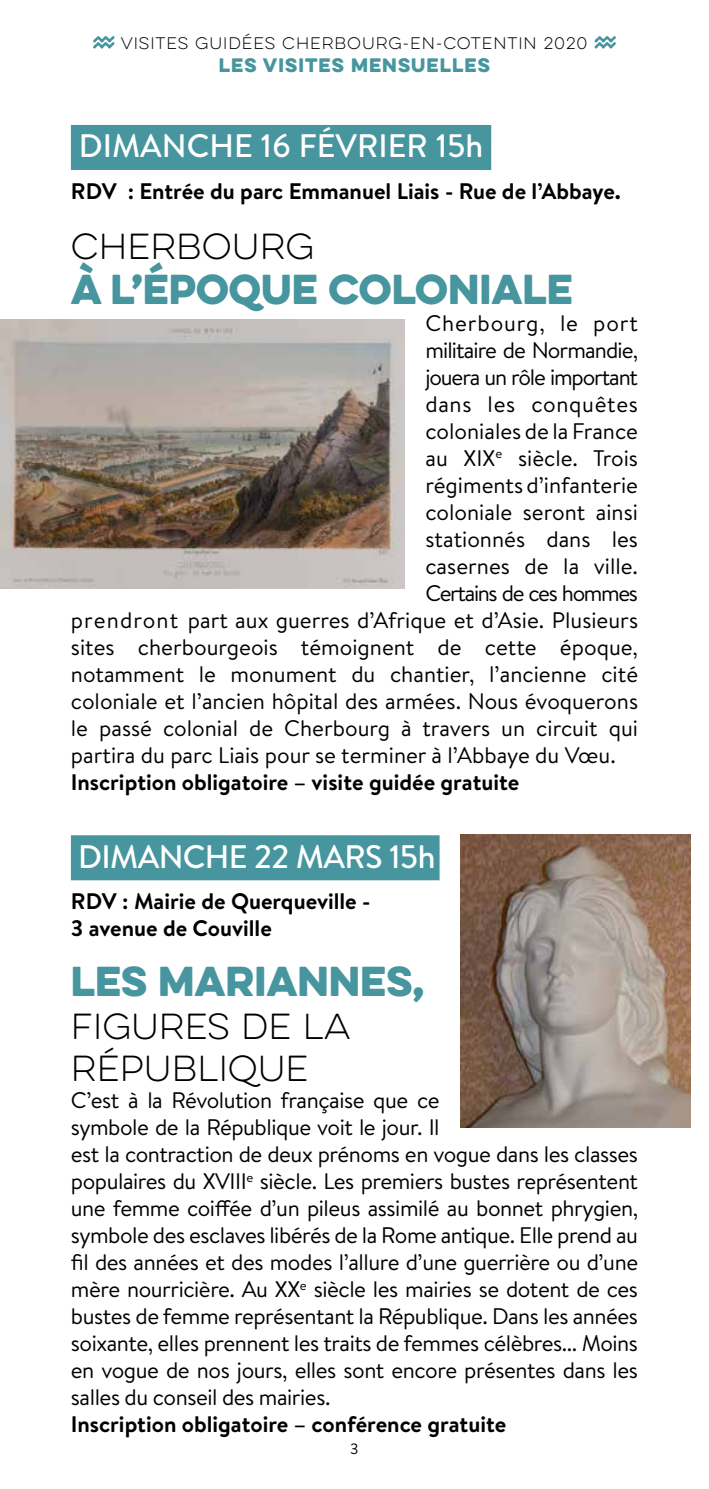
<style>
.page{position:relative;width:709px;height:1489px;background:#fff}
.page>*{position:absolute;margin:0;border:0;box-sizing:border-box;transform-origin:0 0}
.t1{font:37.5px "Eveleth Clean";color:#47959f}
.t2{font:100 32.5px/42.5px "Eveleth Clean";color:#000}
.t3{font:500 32.5px "Brandon Text";color:#fff}
.t4{font:500 32.5px "Brandon Text";letter-spacing:-.02em;color:#fff}
.t5{font:22.5px/27px "Brandon Text";letter-spacing:-.02em;color:#000}
.t6{font:22.5px "Brandon Text";color:#000}
.t7{font:700 22.5px/27px "Brandon Text";color:#000}
.t8{font:22.5px "Brandon Text";letter-spacing:-.04em;color:#000}
.t9{font:22.5px "Brandon Text";letter-spacing:-.05em;color:#000}
.t10{font:22.5px "Brandon Text";letter-spacing:-.06em;color:#000}
.t11{font:22.5px "Brandon Text";letter-spacing:.04em;color:#000}
.t12{font:22.5px "Brandon Text";letter-spacing:.03em;color:#000}
.t13{font:17.5px "Eveleth Clean";letter-spacing:.06em;color:#47959f}
.t14{font:100 15px "Eveleth Clean";letter-spacing:.06em;color:#000}
.t15{font:15px "Brandon Text";color:#000}
</style>
<div class="page">
<svg style="left:93px;top:36px;width:21px;height:12px"></svg>
<svg style="left:594px;top:36px;width:22px;height:12px"></svg>
<img style="left:0;top:319px;width:404px;height:269px">
<div style="left:71px;top:125px;width:420px;height:45px;background:#47959f"></div>
<div style="left:71px;top:835px;width:368px;height:45px;background:#47959f"></div>
<img style="left:461px;top:834px;width:229px;height:293px">
<p class="t14" style="left:121px;top:32px;width:468px">VISITES GUIDÉES CHERBOURG-EN-COTENTIN 2020</p>
<p class="t13" style="left:219px;top:52px;width:273px">LES VISITES MENSUELLES</p>
<h2 class="t3" style="left:79px;top:124px;width:406px">DIMANCHE 16 FÉVRIER 15h</h2>
<p class="t7" style="left:71px;top:177px;width:551px">RDV : Entrée du parc Emmanuel Liais - Rue de l’Abbaye.</p>
<h2 class="t2" style="left:71px;top:225px;width:245px">CHERBOURG</h2>
<h1 class="t1" style="left:71px;top:260px;width:503px">À L’ÉPOQUE COLONIALE</h1>
<p class="t11" style="left:425px;top:307px;width:214px">Cherbourg, le port</p>
<p class="t8" style="left:425px;top:334px;width:214px">militaire de Normandie,</p>
<p class="t9" style="left:425px;top:361px;width:214px">jouera un rôle important</p>
<p class="t12" style="left:425px;top:388px;width:214px">dans les conquêtes</p>
<p class="t6" style="left:425px;top:415px;width:214px">coloniales de la France</p>
<p class="t6" style="left:425px;top:442px;width:214px">au XIX<sup>e</sup> siècle. Trois</p>
<p class="t6" style="left:425px;top:469px;width:214px">régiments d’infanterie</p>
<p class="t6" style="left:425px;top:496px;width:214px">coloniale seront ainsi</p>
<p class="t6" style="left:425px;top:523px;width:214px">stationnés dans les</p>
<p class="t6" style="left:425px;top:550px;width:214px">casernes de la ville.</p>
<p class="t10" style="left:425px;top:577px;width:214px">Certains de ces hommes</p>
<p class="t6" style="left:71px;top:604px;width:568px">prendront part aux guerres d’Afrique et d’Asie. Plusieurs</p>
<p class="t6" style="left:71px;top:631px;width:568px">sites cherbourgeois témoignent de cette époque,</p>
<p class="t6" style="left:71px;top:658px;width:568px">notamment le monument du chantier, l’ancienne cité</p>
<p class="t6" style="left:71px;top:685px;width:568px">coloniale et l’ancien hôpital des armées. Nous évoquerons</p>
<p class="t6" style="left:71px;top:712px;width:568px">le passé colonial de Cherbourg à travers un circuit qui</p>
<p class="t6" style="left:71px;top:739px;width:546px">partira du parc Liais pour se terminer à l’Abbaye du Vœu.</p>
<p class="t7" style="left:71px;top:768px;width:450px">Inscription obligatoire – visite guidée gratuite</p>
<h2 class="t4" style="left:78px;top:834px;width:359px">DIMANCHE 22 MARS 15h</h2>
<p class="t7" style="left:71px;top:887px;width:301px">RDV : Mairie de Querqueville -<br>3 avenue de Couville</p>
<h1 class="t1" style="left:71px;top:952px;width:355px">LES MARIANNES,</h1>
<h2 class="t2" style="left:71px;top:1004px;width:281px">FIGURES DE LA<br>RÉPUBLIQUE</h2>
<p class="t5" style="left:71px;top:1085px;width:569px">C’est à la Révolution française que ce<br>symbole de la République voit le jour. Il<br>est la contraction de deux prénoms en vogue dans les classes populaires du XVIII<sup>e</sup> siècle. Les premiers bustes représentent une femme coiffée d’un pileus assimilé au bonnet phrygien, symbole des esclaves libérés de la Rome antique. Elle prend au fil des années et des modes l’allure d’une guerrière ou d’une mère nourricière. Au XX<sup>e</sup> siècle les mairies se dotent de ces bustes de femme représentant la République. Dans les années soixante, elles prennent les traits de femmes célèbres... Moins en vogue de nos jours, elles sont encore présentes dans les salles du conseil des mairies.</p>
<p class="t7" style="left:71px;top:1410px;width:437px">Inscription obligatoire – conférence gratuite</p>
<p class="t15" style="left:350px;top:1437px;width:10px">3</p>
</div>
